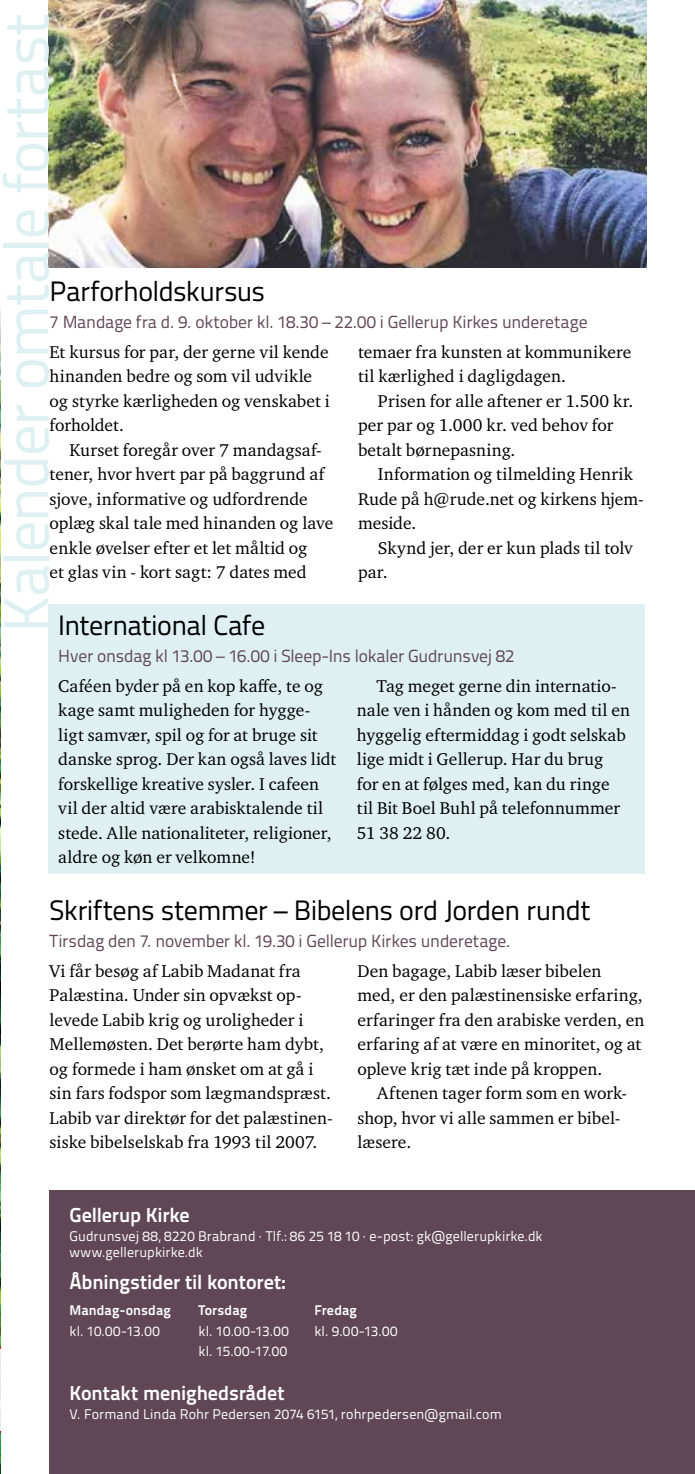
<style>
.page{position:relative;width:695px;height:1474px;background:#fff}
.page>*{position:absolute;margin:0;border:0;box-sizing:border-box;transform-origin:0 0}
.t1{font:63px "Titillium Text 22 L";letter-spacing:-.03em;color:#def0f1}
.t2{font:28px "Titillium Text 22 L";letter-spacing:-.02em;color:#000}
.t3{font:700 20.12px "Titillium Text 22 L";letter-spacing:-.005em;color:#fff}
.t4{font:17.5px/24.5px "Charter ITC Std";letter-spacing:.005em;color:#000}
.t5{font:17.5px "Titillium Text 22 L";letter-spacing:-.01em;color:#614756}
.t6{font:14px/15.8px "Titillium Text 22 L";letter-spacing:.01em;color:#fff}
.t7{font:700 14px "Titillium Text 22 L";letter-spacing:.005em;color:#fff}
</style>
<div class="page">
<img style="left:0;top:307px;width:1px;height:1166px">
<div style="left:50px;top:1190px;width:644px;height:283px;background:#614756"></div>
<div style="left:0;top:1348px;width:13px;height:83px;background:#fff"></div>
<img style="left:48px;top:0;width:598px;height:268px">
<div style="left:48px;top:604px;width:597px;height:269px;background:#def0f1"></div>
<h1 class="t1" style="left:-20px;top:632px;width:621px;rotate:-90deg">Kalender omtale fortast</h1>
<h2 class="t2" style="left:50px;top:270px;width:217px">Parforholdskursus</h2>
<p class="t5" style="left:50px;top:309px;width:539px">7 Mandage fra d. 9. oktober kl. 18.30 – 22.00 i Gellerup Kirkes underetage</p>
<p class="t4" style="left:50px;top:339px;width:281px">Et kursus for par, der gerne vil kende hinanden bedre og som vil udvikle og styrke kærligheden og venskabet i forholdet.</p>
<p class="t4" style="left:50px;top:437px;width:285px;text-indent:20px">Kurset foregår over 7 mandagsaf&shy;tener, hvor hvert par på baggrund af sjove, informative og udfordrende oplæg skal tale med hinanden og lave enkle øvelser efter et let måltid og<br>et glas vin - kort sagt: 7 dates med</p>
<p class="t4" style="left:358px;top:339px;width:275px">temaer fra kunsten at kommunikere til kærlighed i dagligdagen.</p>
<p class="t4" style="left:358px;top:388px;width:277px;text-indent:20px">Prisen for alle aftener er 1.500 kr. per par og 1.000 kr. ved behov for betalt børnepasning.</p>
<p class="t4" style="left:358px;top:462px;width:287px;text-indent:20px">Information og tilmelding Henrik<br>Rude på h@rude.net og kirkens hjem&shy;meside.</p>
<p class="t4" style="left:358px;top:535px;width:276px;text-indent:20px">Skynd jer, der er kun plads til tolv par.</p>
<h2 class="t2" style="left:58px;top:604px;width:208px">International Cafe</h2>
<p class="t5" style="left:58px;top:643px;width:457px">Hver onsdag kl 13.00 – 16.00 i Sleep-Ins lokaler Gudrunsvej 82</p>
<p class="t4" style="left:58px;top:673px;width:279px">Caféen byder på en kop kaffe, te og kage samt muligheden for hygge&shy;ligt samvær, spil og for at bruge sit danske sprog. Der kan også laves lidt forskellige kreative sysler. I cafeen vil der altid være arabisktalende til stede. Alle nationaliteter, religioner, aldre og køn er velkomne!</p>
<p class="t4" style="left:357px;top:673px;width:275px;text-indent:20px">Tag meget gerne din internatio&shy;nale ven i hånden og kom med til en hyggelig eftermiddag i godt selskab lige midt i Gellerup. Har du brug<br>for en at følges med, kan du ringe til Bit Boel Buhl på telefonnummer<br>51 38 22 80.</p>
<h2 class="t2" style="left:50px;top:889px;width:542px">Skriftens stemmer – Bibelens ord Jorden rundt</h2>
<p class="t5" style="left:50px;top:928px;width:462px">Tirsdag den 7. november kl. 19.30 i Gellerup Kirkes underetage.</p>
<p class="t4" style="left:50px;top:958px;width:284px">Vi får besøg af Labib Madanat fra Palæstina. Under sin opvækst op&shy;levede Labib krig og uroligheder i Mellemøsten. Det berørte ham dybt, og formede i ham ønsket om at gå i sin fars fodspor som lægmandspræst.<br>Labib var direktør for det palæstinen&shy;siske bibelselskab fra 1993 til 2007.</p>
<p class="t4" style="left:357px;top:958px;width:288px">Den bagage, Labib læser bibelen<br>med, er den palæstinensiske erfaring, erfaringer fra den arabiske verden, en erfaring af at være en minoritet, og at opleve krig tæt inde på kroppen.</p>
<p class="t4" style="left:357px;top:1080px;width:271px;text-indent:20px">Aftenen tager form som en work&shy;shop, hvor vi alle sammen er bibel&shy;læsere.</p>
<p class="t3" style="left:69px;top:1199px;width:122px">Gellerup Kirke</p>
<p class="t6" style="left:69px;top:1227px;width:474px">Gudrunsvej 88, 8220 Brabrand · Tlf.: 86 25 18 10 · e-post: gk@gellerupkirke.dk www.gellerupkirke.dk</p>
<p class="t3" style="left:69px;top:1266px;width:218px">Åbningstider til kontoret:</p>
<p class="t7" style="left:69px;top:1299px;width:103px">Mandag-onsdag</p>
<p class="t7" style="left:198px;top:1299px;width:50px">Torsdag</p>
<p class="t7" style="left:314px;top:1299px;width:44px">Fredag</p>
<p class="t6" style="left:69px;top:1322px;width:92px">kl. 10.00-13.00</p>
<p class="t6" style="left:198px;top:1322px;width:92px">kl. 10.00-13.00</p>
<p class="t6" style="left:314px;top:1322px;width:85px">kl. 9.00-13.00</p>
<p class="t6" style="left:198px;top:1342px;width:90px">kl. 15.00-17.00</p>
<p class="t3" style="left:69px;top:1377px;width:217px">Kontakt menighedsrådet</p>
<p class="t6" style="left:69px;top:1405px;width:433px">V. Formand Linda Rohr Pedersen 2074 6151, rohrpedersen@gmail.com</p>
</div>
